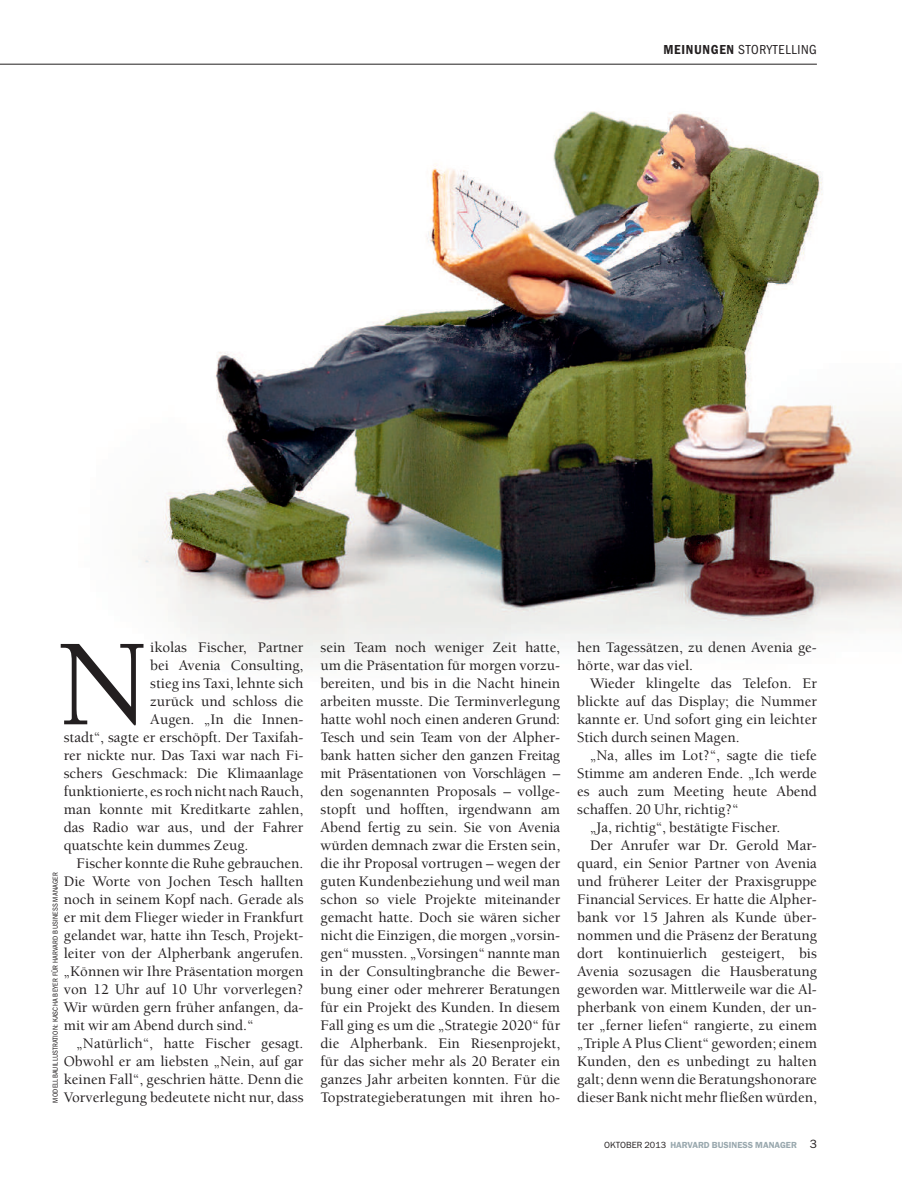
<style>
.page{position:relative;width:902px;height:1191px;background:#fff}
.page>*{position:absolute;margin:0;border:0;box-sizing:border-box;transform-origin:0 0}
.t1{font:500 126.45px "Berkeley Std";color:#231f20}
.t2{font:500 15px/18px "Berkeley Std";color:#231f20;text-align:justify}
.t3{font:condensed 13.5px "ITC Franklin Gothic Std";letter-spacing:.05em;color:#231f20}
.t4{font:600 8.85px "ITC Franklin Gothic Std";color:#99a8ae}
.t5{font:condensed 7.5px "ITC Franklin Gothic Std";letter-spacing:.025em;color:#231f20}
.s1{font-family:"ITC Franklin Gothic Std Dm Cd";font-stretch:normal}
.s2{font-weight:400;font-size:9px;color:#231f20}
.s3{font-weight:400;font-size:12px;color:#231f20}
</style>
<div class="page">
<hr style="left:0;top:64px;width:816px;height:1px;background:#231f20">
<img style="left:138px;top:111px;width:763px;height:551px">
<p class="t3" style="left:663px;top:45px;width:155px"><span class="s1">MEINUNGEN</span> STORYTELLING</p>
<h1 class="t1" style="left:56px;top:635px;width:95px">N</h1>
<p class="t2" style="left:150px;top:640px;width:155px">ikolas Fischer, Partner</p>
<p class="t2" style="left:150px;top:658px;width:155px">bei Avenia Consulting,</p>
<p class="t2" style="left:150px;top:676px;width:155px">stieg ins Taxi, lehnte sich</p>
<p class="t2" style="left:150px;top:694px;width:155px">zurück und schloss die</p>
<p class="t2" style="left:150px;top:712px;width:155px">Augen. „In die Innen-</p>
<p class="t2" style="left:64px;top:730px;width:241px">stadt“, sagte er erschöpft. Der Taxifah-</p>
<p class="t2" style="left:64px;top:748px;width:241px">rer nickte nur. Das Taxi war nach Fi-</p>
<p class="t2" style="left:64px;top:766px;width:241px">schers Geschmack: Die Klimaanlage</p>
<p class="t2" style="left:64px;top:784px;width:241px">funktionierte, esroch nicht nachRauch,</p>
<p class="t2" style="left:64px;top:802px;width:241px">man konnte mit Kreditkarte zahlen,</p>
<p class="t2" style="left:64px;top:820px;width:241px">das Radio war aus, und der Fahrer</p>
<p class="t2" style="left:64px;top:838px;width:186px">quatschte kein dummes Zeug.</p>
<p class="t2" style="left:77px;top:856px;width:228px">Fischer konnte die Ruhe gebrauchen.</p>
<p class="t2" style="left:64px;top:874px;width:241px">Die Worte von Jochen Tesch hallten</p>
<p class="t2" style="left:64px;top:892px;width:241px">noch in seinem Kopf nach. Gerade als</p>
<p class="t2" style="left:64px;top:910px;width:241px">er mit dem Flieger wieder in Frankfurt</p>
<p class="t2" style="left:64px;top:928px;width:241px">gelandet war, hatte ihn Tesch, Projekt-</p>
<p class="t2" style="left:64px;top:946px;width:241px">leiter von der Alpherbank angerufen.</p>
<p class="t2" style="left:64px;top:964px;width:241px">„Können wir Ihre Präsentation morgen</p>
<p class="t2" style="left:64px;top:982px;width:241px">von 12 Uhr auf 10 Uhr vorverlegen?</p>
<p class="t2" style="left:64px;top:1000px;width:241px">Wir würden gern früher anfangen, da-</p>
<p class="t2" style="left:64px;top:1018px;width:191px">mit wir am Abend durch sind.“</p>
<p class="t2" style="left:77px;top:1036px;width:228px">„Natürlich“, hatte Fischer gesagt.</p>
<p class="t2" style="left:64px;top:1054px;width:241px">Obwohl er am liebsten „Nein, auf gar</p>
<p class="t2" style="left:64px;top:1072px;width:241px">keinen Fall“, geschrien hätte. Denn die</p>
<p class="t2" style="left:64px;top:1090px;width:241px">Vorverlegung bedeutete nicht nur, dass</p>
<p class="t5" style="left:53px;top:1102px;width:232px;rotate:-90deg">MODELLBAUILLUSTRATION: KASCHA BEYER FÜR HARVARD BUSINESS MANAGER</p>
<p class="t2" style="left:320px;top:640px;width:241px">sein Team noch weniger Zeit hatte, um die Präsentation für morgen vorzu&shy;bereiten, und bis in die Nacht hinein arbeiten musste. Die Terminverlegung hatte wohl noch einen anderen Grund:<br>Tesch und sein Team von der Alpher&shy;bank hatten sicher den ganzen Freitag mit Präsentationen von Vorschlägen – den sogenannten Proposals – vollge&shy;stopft und hofften, irgendwann am Abend fertig zu sein. Sie von Avenia würden demnach zwar die Ersten sein, die ihr Proposal vortrugen – wegen der guten Kundenbeziehung und weil man schon so viele Projekte miteinander gemacht hatte. Doch sie wären sicher nicht die Einzigen, die morgen „vorsin&shy;gen“ mussten. „Vorsingen“ nannte man in der Consultingbranche die Bewer&shy;bung einer oder mehrerer Beratungen für ein Projekt des Kunden. In diesem Fall ging es um die „Strategie 2020“ für die Alpherbank. Ein Riesenprojekt, für das sicher mehr als 20 Berater ein ganzes Jahr arbeiten konnten. Für die Topstrategieberatungen mit ihren ho-</p>
<p class="t2" style="left:577px;top:640px;width:241px">hen Tagessätzen, zu denen Avenia ge&shy;hörte, war das viel.</p>
<p class="t2" style="left:577px;top:676px;width:241px;text-indent:13px">Wieder klingelte das Telefon. Er blickte auf das Display; die Nummer kannte er. Und sofort ging ein leichter Stich durch seinen Magen.</p>
<p class="t2" style="left:590px;top:748px;width:228px">„Na, alles im Lot?“, sagte die tiefe</p>
<p class="t2" style="left:577px;top:766px;width:241px">Stimme am anderen Ende. „Ich werde</p>
<p class="t2" style="left:577px;top:784px;width:241px">es auch zum Meeting heute Abend</p>
<p class="t2" style="left:577px;top:802px;width:163px">schaffen. 20 Uhr, richtig?“</p>
<p class="t2" style="left:590px;top:820px;width:192px">„Ja, richtig“, bestätigte Fischer.</p>
<p class="t2" style="left:590px;top:838px;width:228px">Der Anrufer war Dr. Gerold Mar-</p>
<p class="t2" style="left:577px;top:856px;width:241px">quard, ein Senior Partner von Avenia</p>
<p class="t2" style="left:577px;top:874px;width:241px">und früherer Leiter der Praxisgruppe</p>
<p class="t2" style="left:577px;top:892px;width:241px">Financial Services. Er hatte die Alpher-</p>
<p class="t2" style="left:577px;top:910px;width:241px">bank vor 15 Jahren als Kunde über-</p>
<p class="t2" style="left:577px;top:928px;width:241px">nommen und die Präsenz der Beratung</p>
<p class="t2" style="left:577px;top:946px;width:241px">dort kontinuierlich gesteigert, bis</p>
<p class="t2" style="left:577px;top:964px;width:241px">Avenia sozusagen die Hausberatung</p>
<p class="t2" style="left:577px;top:982px;width:241px">geworden war. Mittlerweile war die Al-</p>
<p class="t2" style="left:577px;top:1000px;width:241px">pherbank von einem Kunden, der un-</p>
<p class="t2" style="left:577px;top:1018px;width:241px">ter „ferner liefen“ rangierte, zu einem</p>
<p class="t2" style="left:577px;top:1036px;width:241px">„Triple A Plus Client“ geworden; einem</p>
<p class="t2" style="left:577px;top:1054px;width:241px">Kunden, den es unbedingt zu halten</p>
<p class="t2" style="left:577px;top:1072px;width:241px">galt; denn wenn die Beratungshonorare</p>
<p class="t2" style="left:577px;top:1090px;width:241px">dieser Bank nicht mehr fließen würden,</p>
<p class="t4" style="left:604px;top:1142px;width:214px"><span class="s2">OKTOBER 2013</span> HARVARD BUSINESS MANAGER <span class="s3">3</span></p>
</div>
